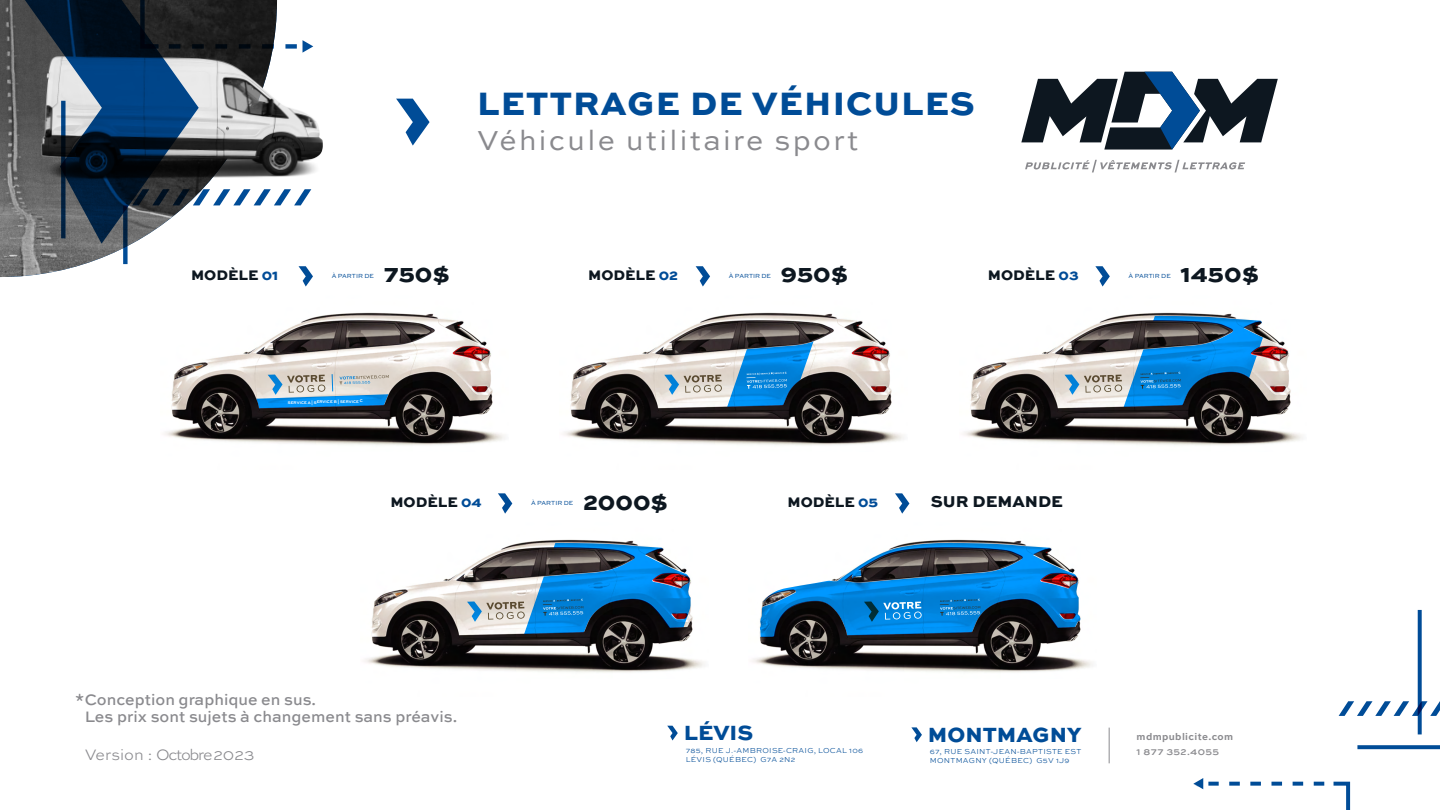
<style>
.page{position:relative;width:1440px;height:810px;background:#fff}
.page>*{position:absolute;margin:0;border:0;box-sizing:border-box;transform-origin:0 0}
.t1{font:800 34.2px "Sweet Sans Pro";letter-spacing:.035em;color:#004c97}
.t2{font:28.95px "Sweet Sans Pro";letter-spacing:.08em;color:#8a8a8e}
.t3{font:800 24.6px "Sweet Sans Pro";color:#0d1720}
.t4{font:800 21.67px "Sweet Sans Pro";color:#004c97}
.t5{font:800 16.58px "Sweet Sans Pro";color:#0d1720}
.t6{font:500 15.98px/17.5px "Sweet Sans Pro";color:#8a8a8e}
.t7{font:300 15.98px "Sweet Sans Pro";color:#8a8a8e}
.t8{font:800 14.7px "Sweet Sans Pro";color:#0d1720}
.t9{font:700 10.05px "Sweet Sans Pro";letter-spacing:.035em;color:#8a8a8e}
.t10{font:500 10.05px "Sweet Sans Pro";letter-spacing:.035em;color:#8a8a8e}
.t11{font:300 7.65px/9px "Sweet Sans Pro";letter-spacing:.035em;color:#004c97}
.t12{font:6.23px "Sweet Sans Pro";color:#004c97}
.t13{font:700 3.97px "Sweet Sans Pro";color:#fff}
.s1{color:#004c97}
</style>
<div class="page">
<img style="left:165px;top:312px;width:340px;height:134px">
<img style="left:564px;top:312px;width:340px;height:134px">
<img style="left:365px;top:539px;width:340px;height:134px">
<img style="left:753px;top:539px;width:340px;height:134px">
<img style="left:964px;top:312px;width:339px;height:134px">
<img style="left:172px;top:316px;width:320px;height:94px">
<svg style="left:1065px;top:316px;width:207px;height:94px;background:#577f9b"></svg>
<svg style="left:1021px;top:72px;width:257px;height:78px"></svg>
<svg style="left:1025px;top:160px;width:220px;height:12px"></svg>
<svg style="left:396px;top:99px;width:34px;height:47px"></svg>
<svg style="left:299px;top:266px;width:14px;height:21px"></svg>
<svg style="left:696px;top:266px;width:14px;height:21px"></svg>
<svg style="left:1095px;top:266px;width:15px;height:21px"></svg>
<svg style="left:498px;top:493px;width:14px;height:21px"></svg>
<svg style="left:895px;top:493px;width:14px;height:21px"></svg>
<svg style="left:1333px;top:781px;width:18px;height:29px"></svg>
<svg style="left:1194px;top:778px;width:130px;height:11px"></svg>
<svg style="left:1418px;top:610px;width:4px;height:124px"></svg>
<svg style="left:1357px;top:745px;width:83px;height:4px"></svg>
<svg style="left:1339px;top:701px;width:101px;height:15px"></svg>
<svg style="left:911px;top:727px;width:11px;height:15px"></svg>
<svg style="left:667px;top:726px;width:11px;height:14px"></svg>
<hr style="left:1109px;top:728px;width:1px;height:35px;background:#8a8a8e">
<img style="left:0;top:0;width:277px;height:277px">
<img style="left:199px;top:48px;width:124px;height:138px">
<svg style="left:5px;top:0;width:194px;height:244px;background:#415262"></svg>
<svg style="left:138px;top:0;width:25px;height:51px"></svg>
<svg style="left:169px;top:44px;width:128px;height:5px"></svg>
<svg style="left:303px;top:40px;width:10px;height:13px"></svg>
<svg style="left:61px;top:101px;width:5px;height:137px"></svg>
<svg style="left:123px;top:205px;width:5px;height:59px"></svg>
<svg style="left:132px;top:189px;width:179px;height:16px"></svg>
<h1 class="t1" style="left:477px;top:76px;width:499px">LETTRAGE DE VÉHICULES</h1>
<h2 class="t2" style="left:477px;top:120px;width:383px">Véhicule utilitaire sport</h2>
<h3 class="t8" style="left:191px;top:264px;width:89px">MODÈLE <span class="s1">01</span></h3>
<p class="t12" style="left:332px;top:271px;width:44px">À PARTIR DE</p>
<h3 class="t3" style="left:384px;top:255px;width:68px">750$</h3>
<h3 class="t8" style="left:588px;top:264px;width:92px">MODÈLE <span class="s1">02</span></h3>
<p class="t12" style="left:729px;top:271px;width:44px">À PARTIR DE</p>
<h3 class="t3" style="left:781px;top:255px;width:69px">950$</h3>
<h3 class="t8" style="left:988px;top:264px;width:92px">MODÈLE <span class="s1">03</span></h3>
<p class="t12" style="left:1129px;top:271px;width:44px">À PARTIR DE</p>
<h3 class="t3" style="left:1181px;top:255px;width:80px">1450$</h3>
<p class="t13" style="left:288px;top:400px;width:77px;rotate:-1deg">SERVICE A | SERVICE B | SERVICE C</p>
<h3 class="t8" style="left:390px;top:491px;width:93px">MODÈLE <span class="s1">04</span></h3>
<p class="t12" style="left:531px;top:498px;width:44px">À PARTIR DE</p>
<h3 class="t3" style="left:583px;top:482px;width:87px">2000$</h3>
<h3 class="t8" style="left:787px;top:491px;width:92px">MODÈLE <span class="s1">05</span></h3>
<h3 class="t5" style="left:931px;top:489px;width:134px">SUR DEMANDE</h3>
<h3 class="t6" style="left:85px;top:690px;width:374px;text-indent:-10px">*Conception graphique en sus.<br>Les prix sont sujets à changement sans préavis.</h3>
<h3 class="t4" style="left:684px;top:716px;width:71px">LÉVIS</h3>
<p class="t11" style="left:686px;top:746px;width:179px">785, RUE J.-AMBROISE-CRAIG, LOCAL 106<br>LÉVIS (QUÉBEC) G7A 2N2</p>
<h3 class="t4" style="left:928px;top:718px;width:155px">MONTMAGNY</h3>
<p class="t11" style="left:930px;top:747px;width:153px">67, RUE SAINT-JEAN-BAPTISTE EST<br>MONTMAGNY (QUÉBEC) G5V 1J9</p>
<h3 class="t9" style="left:1137px;top:729px;width:98px">mdmpublicite.com</h3>
<h3 class="t7" style="left:85px;top:744px;width:171px">Version : Octobre 2023</h3>
<h3 class="t10" style="left:1137px;top:745px;width:84px">1 877 352.4055</h3>
</div>
